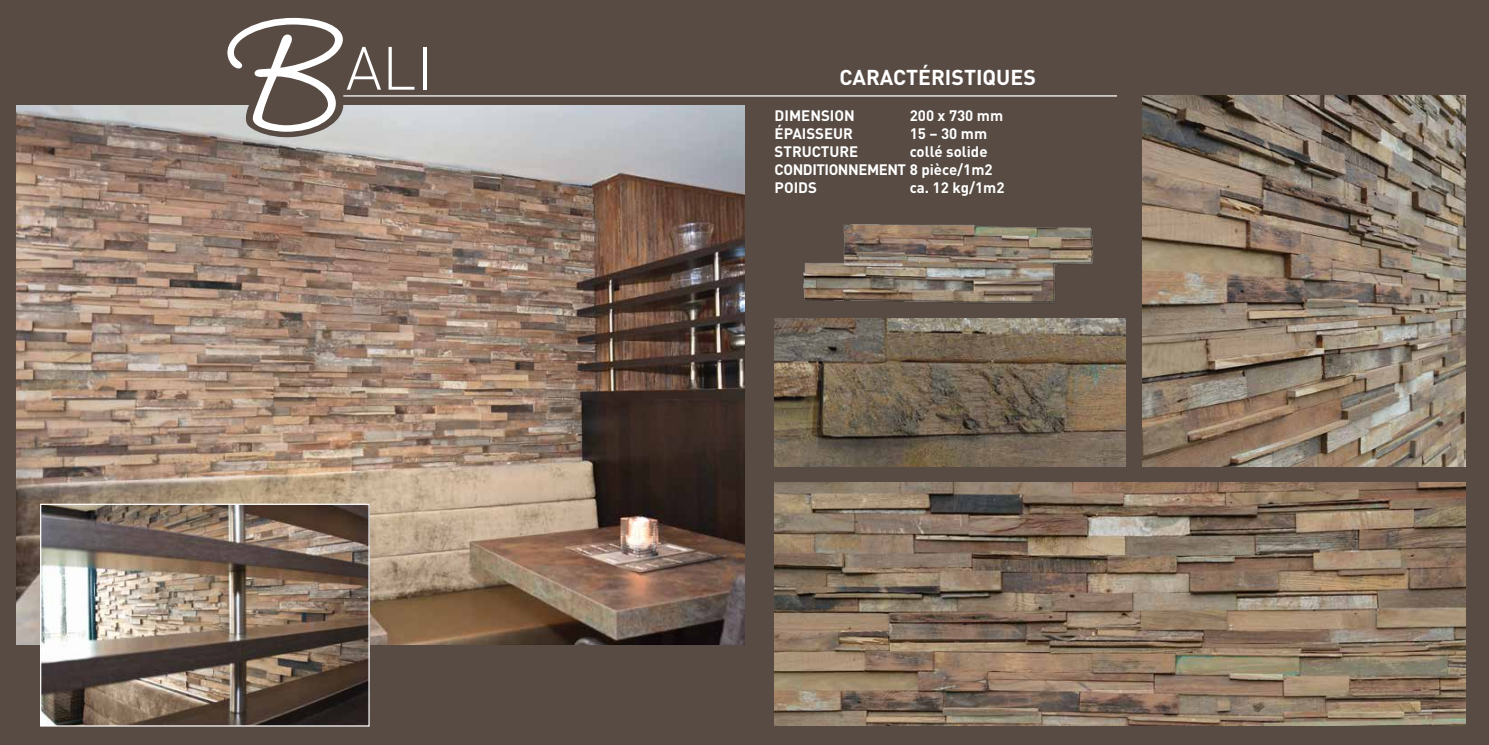
<style>
.page{position:relative;width:1489px;height:745px;background:#fff}
.page>*{position:absolute;margin:0;border:0;box-sizing:border-box;transform-origin:0 0}
.t1{font:175px "Studio Scr ITC";color:#fff}
.t2{font:300 60px "DIN";color:#fff}
.t3{font:700 21.25px "DIN";color:#fff}
.t4{font:700 15px/18px "DIN";color:#fff}
</style>
<div class="page">
<div style="left:0;top:0;width:1488px;height:744px;background:#574b43"></div>
<hr style="left:343px;top:95px;width:773px;height:1px;background:#fff">
<img style="left:803px;top:224px;width:291px;height:80px">
<img style="left:774px;top:319px;width:351px;height:147px">
<img style="left:17px;top:105px;width:727px;height:539px">
<img style="left:774px;top:482px;width:691px;height:243px">
<img style="left:1142px;top:95px;width:323px;height:371px">
<svg style="left:242px;top:105px;width:104px;height:40px"></svg>
<img style="left:42px;top:505px;width:326px;height:219px">
<div style="left:40px;top:503px;width:330px;height:223px;border:1px solid #fff"></div>
<h1 class="t1" style="left:219px;top:-26px;width:127px">B</h1>
<h2 class="t2" style="left:346px;top:31px;width:88px">ALI</h2>
<h3 class="t3" style="left:839px;top:63px;width:198px">CARACTÉRISTIQUES</h3>
<p class="t4" style="left:774px;top:106px;width:82px">DIMENSION</p>
<p class="t4" style="left:909px;top:106px;width:95px">200 x 730 mm</p>
<p class="t4" style="left:774px;top:124px;width:80px">ÉPAISSEUR</p>
<p class="t4" style="left:909px;top:124px;width:79px">15 – 30 mm</p>
<p class="t4" style="left:774px;top:142px;width:85px">STRUCTURE</p>
<p class="t4" style="left:774px;top:142px;width:219px;text-indent:135px">collé solide<br>CONDITIONNEMENT 8 pièce/1m2<br>POIDS</p>
<p class="t4" style="left:909px;top:178px;width:96px">ca. 12 kg/1m2</p>
</div>
